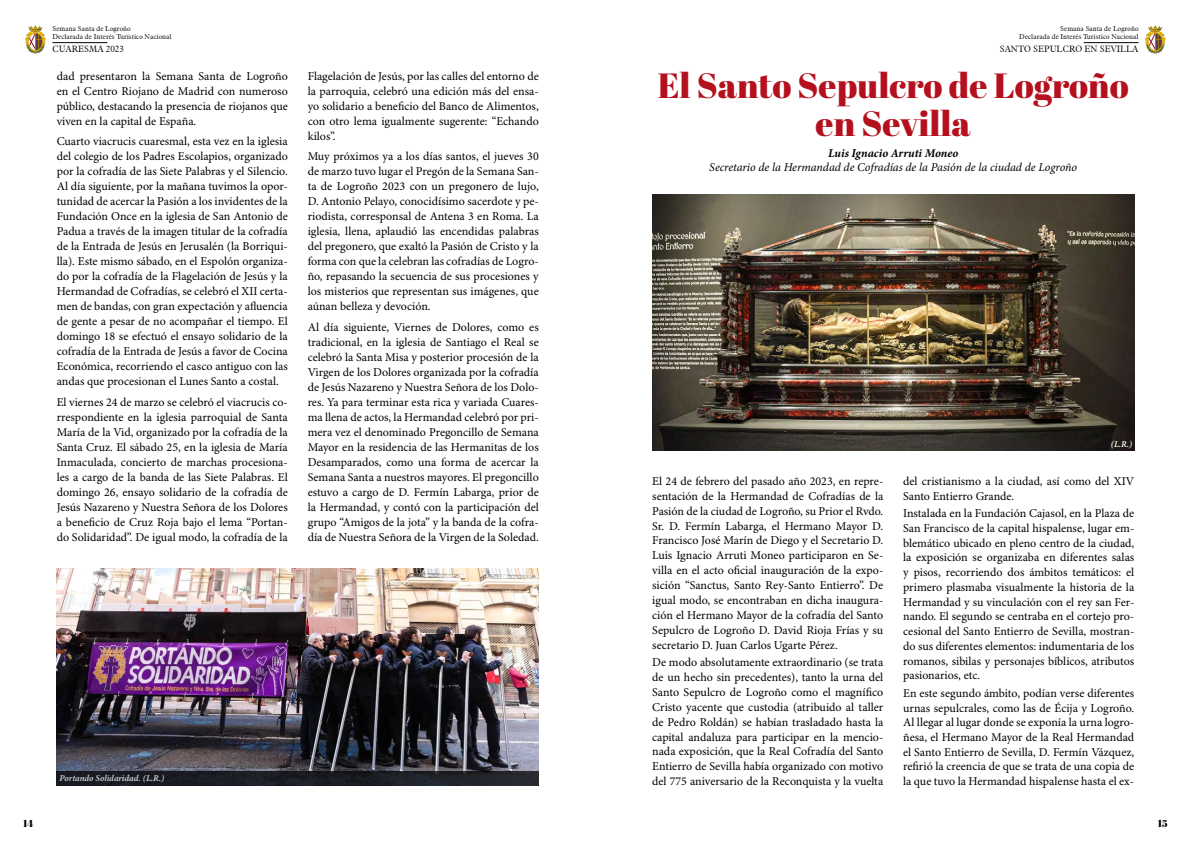
<style>
.page{position:relative;width:1191px;height:842px;background:#fff}
.page>*{position:absolute;margin:0;border:0;box-sizing:border-box;transform-origin:0 0}
.t1{font:35px/38px "Abril Fatface";color:#b4101e;text-align:center}
.t2{font:12px/15px "Minion Pro";color:#000;text-align:justify}
.t3{font:italic 12px "Minion Pro";letter-spacing:-.005em;color:#000}
.t4{font:italic 700 12px "Minion Pro";letter-spacing:-.005em;color:#000}
.t5{font:10px "Abril Fatface";color:#000}
.t6{font:300 9px "Aldine 721 BT";color:#000}
.t7{font:italic 600 9px "Minion Pro";letter-spacing:-.005em;color:#fff}
.t8{font:300 7px/8.4px "Aldine 721 BT";color:#000}
</style>
<div class="page">
<svg style="left:25px;top:26px;width:21px;height:28px"></svg>
<hr style="left:52px;top:42px;width:55px;height:1px;background:#000">
<svg style="left:1145px;top:26px;width:20px;height:28px"></svg>
<hr style="left:1083px;top:42px;width:55px;height:1px;background:#000">
<img style="left:57px;top:568px;width:482px;height:203px">
<svg style="left:57px;top:771px;width:482px;height:14px;background:#1c1e24"></svg>
<img style="left:652px;top:194px;width:482px;height:256px">
<p class="t8" style="left:52px;top:24px;width:121px">Semana Santa de Logroño<br>Declarada de Interés Turístico Nacional</p>
<p class="t6" style="left:52px;top:43px;width:73px">CUARESMA 2023</p>
<p class="t2" style="left:57px;top:69px;width:233px">dad presentaron la Semana Santa de Logroño en el Centro Riojano de Madrid con numeroso público, destacando la presencia de riojanos que viven en la capital de España.</p>
<p class="t2" style="left:57px;top:134px;width:233px">Cuarto viacrucis cuaresmal, esta vez en la iglesia del colegio de los Padres Escolapios, organizado por la cofradía de las Siete Palabras y el Silencio.<br>Al día siguiente, por la mañana tuvimos la opor&shy;tunidad de acercar la Pasión a los invidentes de la Fundación Once en la iglesia de San Antonio de Padua a través de la imagen titular de la cofradía de la Entrada de Jesús en Jerusalén (la Borriqui&shy;lla). Este mismo sábado, en el Espolón organiza&shy;do por la cofradía de la Flagelación de Jesús y la Hermandad de Cofradías, se celebró el XII certa&shy;men de bandas, con gran expectación y afluencia de gente a pesar de no acompañar el tiempo. El domingo 18 se efectuó el ensayo solidario de la cofradía de la Entrada de Jesús a favor de Cocina Económica, recorriendo el casco antiguo con las andas que procesionan el Lunes Santo a costal.</p>
<p class="t2" style="left:57px;top:395px;width:233px">El viernes 24 de marzo se celebró el viacrucis co&shy;rrespondiente en la iglesia parroquial de Santa María de la Vid, organizado por la cofradía de la Santa Cruz. El sábado 25, en la iglesia de María Inmaculada, concierto de marchas procesiona&shy;les a cargo de la banda de las Siete Palabras. El domingo 26, ensayo solidario de la cofradía de Jesús Nazareno y Nuestra Señora de los Dolores a beneficio de Cruz Roja bajo el lema “Portan&shy;do Solidaridad”. De igual modo, la cofradía de la</p>
<p class="t2" style="left:308px;top:69px;width:233px">Flagelación de Jesús, por las calles del entorno de la parroquia, celebró una edición más del ensa&shy;yo solidario a beneficio del Banco de Alimentos, con otro lema igualmente sugerente: “Echando kilos”.</p>
<p class="t2" style="left:308px;top:149px;width:233px">Muy próximos ya a los días santos, el jueves 30 de marzo tuvo lugar el Pregón de la Semana San&shy;ta de Logroño 2023 con un pregonero de lujo, D. Antonio Pelayo, conocidísimo sacerdote y pe&shy;riodista, corresponsal de Antena 3 en Roma. La iglesia, llena, aplaudió las encendidas palabras del pregonero, que exaltó la Pasión de Cristo y la forma con que la celebran las cofradías de Logro&shy;ño, repasando la secuencia de sus procesiones y los misterios que representan sus imágenes, que aúnan belleza y devoción.</p>
<p class="t2" style="left:308px;top:320px;width:233px">Al día siguiente, Viernes de Dolores, como es tradicional, en la iglesia de Santiago el Real se celebró la Santa Misa y posterior procesión de la Virgen de los Dolores organizada por la cofradía de Jesús Nazareno y Nuestra Señora de los Dolo&shy;res. Ya para terminar esta rica y variada Cuares&shy;ma llena de actos, la Hermandad celebró por pri&shy;mera vez el denominado Pregoncillo de Semana Mayor en la residencia de las Hermanitas de los Desamparados, como una forma de acercar la Semana Santa a nuestros mayores. El pregoncillo estuvo a cargo de D. Fermín Labarga, prior de la Hermandad, y contó con la participación del grupo “Amigos de la jota” y la banda de la cofra&shy;día de Nuestra Señora de la Virgen de la Soledad.</p>
<p class="t7" style="left:60px;top:772px;width:106px">Portando Solidaridad. (L.R.)</p>
<p class="t8" style="left:1019px;top:24px;width:121px;text-align:right">Semana Santa de Logroño<br>Declarada de Interés Turístico Nacional</p>
<p class="t6" style="left:999px;top:43px;width:140px">SANTO SEPULCRO EN SEVILLA</p>
<h1 class="t1" style="left:657px;top:66px;width:472px">El Santo Sepulcro de Logroño en Sevilla</h1>
<p class="t4" style="left:828px;top:144px;width:132px">Luis Ignacio Arruti Moneo</p>
<p class="t3" style="left:709px;top:159px;width:369px">Secretario de la Hermandad de Cofradías de la Pasión de la ciudad de Logroño</p>
<p class="t2" style="left:652px;top:474px;width:233px">El 24 de febrero del pasado año 2023, en repre&shy;sentación de la Hermandad de Cofradías de la Pasión de la ciudad de Logroño, su Prior el Rvdo.<br>Sr. D. Fermín Labarga, el Hermano Mayor D.<br>Francisco José Marín de Diego y el Secretario D.<br>Luis Ignacio Arruti Moneo participaron en Se&shy;villa en el acto oficial inauguración de la expo&shy;sición “Sanctus, Santo Rey-Santo Entierro”. De igual modo, se encontraban en dicha inaugura&shy;ción el Hermano Mayor de la cofradía del Santo Sepulcro de Logroño D. David Rioja Frías y su secretario D. Juan Carlos Ugarte Pérez.</p>
<p class="t2" style="left:652px;top:655px;width:233px">De modo absolutamente extraordinario (se trata de un hecho sin precedentes), tanto la urna del Santo Sepulcro de Logroño como el magnífico Cristo yacente que custodia (atribuido al taller de Pedro Roldán) se habían trasladado hasta la capital andaluza para participar en la mencio&shy;nada exposición, que la Real Cofradía del Santo Entierro de Sevilla había organizado con motivo del 775 aniversario de la Reconquista y la vuelta</p>
<p class="t7" style="left:1110px;top:437px;width:23px">(L.R.)</p>
<p class="t2" style="left:903px;top:474px;width:233px;line-height:14.7px">del cristianismo a la ciudad, así como del XIV<br>Santo Entierro Grande.</p>
<p class="t2" style="left:903px;top:506px;width:233px;line-height:14.7px">Instalada en la Fundación Cajasol, en la Plaza de San Francisco de la capital hispalense, lugar em&shy;blemático ubicado en pleno centro de la ciudad, la exposición se organizaba en diferentes salas y pisos, recorriendo dos ámbitos temáticos: el primero plasmaba visualmente la historia de la Hermandad y su vinculación con el rey san Fer&shy;nando. El segundo se centraba en el cortejo pro&shy;cesional del Santo Entierro de Sevilla, mostran&shy;do sus diferentes elementos: indumentaria de los romanos, sibilas y personajes bíblicos, atributos pasionarios, etc.</p>
<p class="t2" style="left:903px;top:686px;width:233px;line-height:14.7px">En este segundo ámbito, podían verse diferentes urnas sepulcrales, como las de Écija y Logroño.<br>Al llegar al lugar donde se exponía la urna logro&shy;ñesa, el Hermano Mayor de la Real Hermandad el Santo Entierro de Sevilla, D. Fermín Vázquez, refirió la creencia de que se trata de una copia de la que tuvo la Hermandad hispalense hasta el ex-</p>
<p class="t5" style="left:23px;top:816px;width:12px">14</p>
<p class="t5" style="left:1157px;top:816px;width:11px">15</p>
</div>
